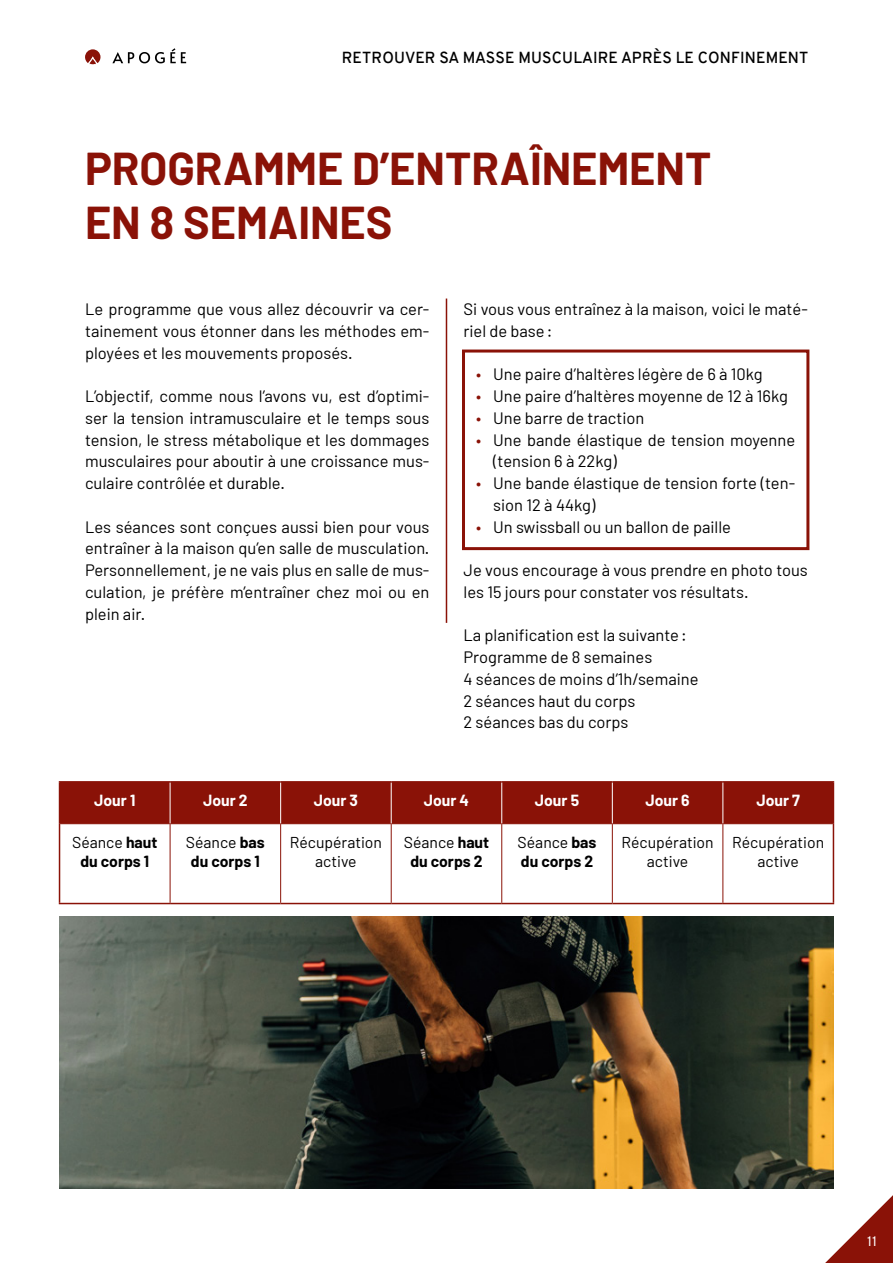
<style>
.page{position:relative;width:893px;height:1263px;background:#fff}
.page>*{position:absolute;margin:0;border:0;box-sizing:border-box;transform-origin:0 0}
.t1{font:700 45px/54px "Barlow";color:#8a1207}
.t2{font:16.5px/21.8px "Barlow";color:#000}
.t3{font:700 15.75px/18.9px "Barlow";color:#000;text-align:center}
.t4{font:15.75px/18.9px "Barlow";color:#000;text-align:center}
.t5{font:700 15.75px "Barlow";color:#fff}
.t6{font:600 15.6px "Overpass";color:#000}
.t7{font:13.5px "Overpass";color:#fff}
.s1{color:#8a1207}
.s2{font-weight:400}
</style>
<div class="page">
<svg style="left:825px;top:1195px;width:68px;height:68px"></svg>
<svg style="left:85px;top:49px;width:15px;height:16px"></svg>
<svg style="left:112px;top:48px;width:74px;height:15px"></svg>
<div style="left:462px;top:349px;width:347px;height:201px;border:3px solid #8a1207"></div>
<div style="left:60px;top:783px;width:773px;height:40px;background:#8a1207"></div>
<hr style="left:60px;top:823px;width:110px;height:1px;background:#8a1207">
<hr style="left:170px;top:823px;width:111px;height:1px;background:#8a1207">
<hr style="left:170px;top:824px;width:1px;height:79px;background:#8a1207">
<hr style="left:281px;top:823px;width:110px;height:1px;background:#8a1207">
<hr style="left:280px;top:824px;width:1px;height:79px;background:#8a1207">
<hr style="left:391px;top:823px;width:111px;height:1px;background:#8a1207">
<hr style="left:391px;top:824px;width:1px;height:79px;background:#8a1207">
<hr style="left:502px;top:823px;width:110px;height:1px;background:#8a1207">
<hr style="left:501px;top:824px;width:1px;height:79px;background:#8a1207">
<hr style="left:612px;top:823px;width:111px;height:1px;background:#8a1207">
<hr style="left:612px;top:824px;width:1px;height:79px;background:#8a1207">
<hr style="left:723px;top:823px;width:110px;height:1px;background:#8a1207">
<hr style="left:722px;top:824px;width:1px;height:79px;background:#8a1207">
<hr style="left:59px;top:781px;width:111px;height:2px;background:#8a1207">
<hr style="left:59px;top:783px;width:1px;height:41px;background:#8a1207">
<hr style="left:170px;top:781px;width:111px;height:2px;background:#8a1207">
<hr style="left:281px;top:781px;width:110px;height:2px;background:#8a1207">
<hr style="left:391px;top:781px;width:111px;height:2px;background:#8a1207">
<hr style="left:502px;top:781px;width:110px;height:2px;background:#8a1207">
<hr style="left:612px;top:781px;width:111px;height:2px;background:#8a1207">
<hr style="left:723px;top:781px;width:111px;height:2px;background:#8a1207">
<hr style="left:833px;top:783px;width:1px;height:41px;background:#8a1207">
<hr style="left:59px;top:824px;width:1px;height:79px;background:#8a1207">
<hr style="left:833px;top:824px;width:1px;height:79px;background:#8a1207">
<hr style="left:59px;top:903px;width:111px;height:1px;background:#8a1207">
<hr style="left:170px;top:903px;width:111px;height:1px;background:#8a1207">
<hr style="left:281px;top:903px;width:110px;height:1px;background:#8a1207">
<hr style="left:391px;top:903px;width:111px;height:1px;background:#8a1207">
<hr style="left:502px;top:903px;width:110px;height:1px;background:#8a1207">
<hr style="left:612px;top:903px;width:111px;height:1px;background:#8a1207">
<hr style="left:723px;top:903px;width:111px;height:1px;background:#8a1207">
<hr style="left:170px;top:783px;width:1px;height:40px;background:#fff">
<hr style="left:280px;top:783px;width:1px;height:40px;background:#fff">
<hr style="left:391px;top:783px;width:1px;height:40px;background:#fff">
<hr style="left:501px;top:783px;width:1px;height:40px;background:#fff">
<hr style="left:612px;top:783px;width:1px;height:40px;background:#fff">
<hr style="left:722px;top:783px;width:1px;height:40px;background:#fff">
<hr style="left:446px;top:299px;width:1px;height:324px;background:#8a1207">
<img style="left:60px;top:916px;width:773px;height:273px">
<p class="t6" style="left:342px;top:47px;width:22px">RETROUVER</p>
<p class="t6" style="left:439px;top:47px;width:35px">SA MASSE</p>
<p class="t6" style="left:518px;top:47px;width:11px">MUSCULAIRE</p>
<p class="t6" style="left:621px;top:47px;width:11px">APRÈS</p>
<p class="t6" style="left:676px;top:47px;width:34px">LE CONFINEMENT</p>
<h1 class="t1" style="left:85px;top:141px;width:628px">PROGRAMME D’ENTRAÎNEMENT<br>EN 8 SEMAINES</h1>
<p class="t2" style="left:85px;top:298px;width:346px;text-align:justify">Le programme que vous allez découvrir va cer&shy;tainement vous étonner dans les méthodes em&shy;ployées et les mouvements proposés.</p>
<p class="t2" style="left:85px;top:385px;width:346px;text-align:justify">L’objectif, comme nous l’avons vu, est d’optimi&shy;ser la tension intramusculaire et le temps sous tension, le stress métabolique et les dommages musculaires pour aboutir à une croissance mus&shy;culaire contrôlée et durable.</p>
<p class="t2" style="left:85px;top:515px;width:346px;text-align:justify">Les séances sont conçues aussi bien pour vous entraîner à la maison qu’en salle de musculation.<br>Personnellement, je ne vais plus en salle de mus&shy;culation, je préfère m’entraîner chez moi ou en plein air.</p>
<p class="t2" style="left:463px;top:298px;width:346px">Si vous vous entraînez à la maison, voici le maté&shy;riel de base:</p>
<p class="t2" style="left:476px;top:363px;width:288px"><span class="s1">•</span> Une paire d’haltères légère de 6 à 10kg</p>
<p class="t2" style="left:476px;top:385px;width:313px"><span class="s1">•</span> Une paire d’haltères moyenne de 12 à 16kg</p>
<p class="t2" style="left:476px;top:406px;width:170px"><span class="s1">•</span> Une barre de traction</p>
<p class="t2" style="left:493px;top:428px;width:303px;text-indent:-17px"><span class="s1">•</span> Une bande élastique de tension moyenne (tension 6 à 22kg)</p>
<p class="t2" style="left:493px;top:472px;width:303px;text-indent:-17px"><span class="s1">•</span> Une bande élastique de tension forte (ten&shy;sion 12 à 44kg)</p>
<p class="t2" style="left:476px;top:515px;width:256px"><span class="s1">•</span> Un swissball ou un ballon de paille</p>
<p class="t2" style="left:463px;top:559px;width:346px">Je vous encourage à vous prendre en photo tous les 15 jours pour constater vos résultats.</p>
<p class="t2" style="left:463px;top:624px;width:237px">La planification est la suivante:<br>Programme de 8 semaines<br>4 séances de moins d’1h/semaine<br>2 séances haut du corps<br>2 séances bas du corps</p>
<p class="t5" style="left:94px;top:791px;width:43px">Jour 1</p>
<p class="t5" style="left:203px;top:791px;width:46px">Jour 2</p>
<p class="t5" style="left:314px;top:791px;width:46px">Jour 3</p>
<p class="t5" style="left:424px;top:791px;width:47px">Jour 4</p>
<p class="t5" style="left:535px;top:791px;width:46px">Jour 5</p>
<p class="t5" style="left:645px;top:791px;width:46px">Jour 6</p>
<p class="t5" style="left:756px;top:791px;width:45px">Jour 7</p>
<p class="t3" style="left:72px;top:833px;width:87px"><span class="s2">Séance</span> haut du corps 1</p>
<p class="t3" style="left:186px;top:833px;width:80px"><span class="s2">Séance</span> bas du corps 1</p>
<p class="t4" style="left:290px;top:832px;width:94px">Récupération active</p>
<p class="t3" style="left:404px;top:833px;width:87px"><span class="s2">Séance</span> haut du corps 2</p>
<p class="t3" style="left:518px;top:833px;width:80px;text-align:left"><span class="s2">Séance</span> bas du corps 2</p>
<p class="t4" style="left:622px;top:832px;width:94px">Récupération active</p>
<p class="t4" style="left:732px;top:832px;width:94px">Récupération active</p>
<p class="t7" style="left:867px;top:1231px;width:12px">11</p>
</div>
